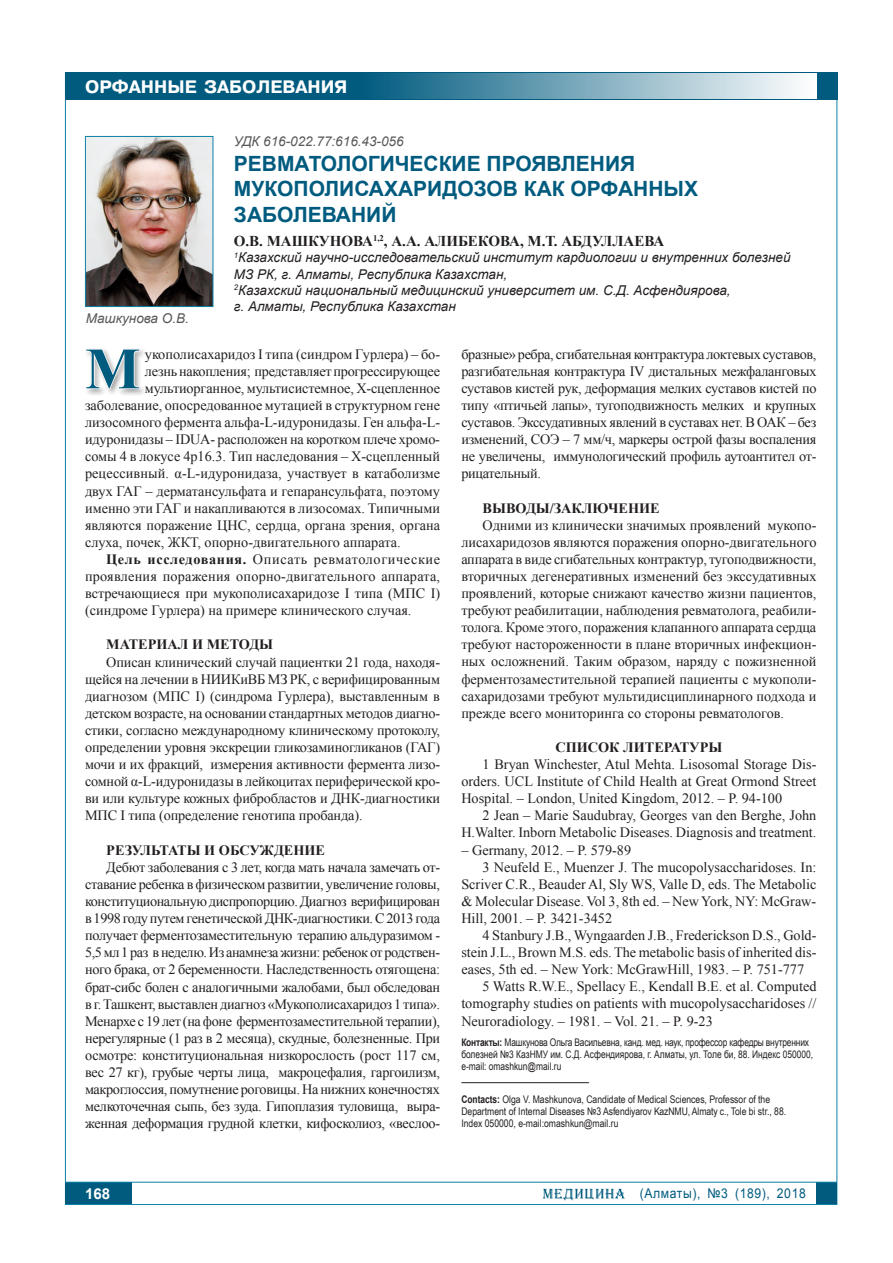
<style>
.page{position:relative;width:893px;height:1263px;background:#fff}
.page>*{position:absolute;margin:0;border:0;box-sizing:border-box;transform-origin:0 0}
.t1{font:700 58.5px "Times New Roman";color:#005b7f}
.t2{font:700 21px "Arial";color:#005b7f}
.t3{font:700 18px "Pragmatica C";color:#fff}
.t4{font:700 15px "Times New Roman";color:#231f20}
.t5{font:700 15px "Arial";color:#fff}
.t6{font:14.25px/17.1px "Times New Roman";color:#231f20;text-align:justify}
.t7{font:700 14.25px "Times New Roman";color:#231f20}
.t8{font:14.25px "Times New Roman";letter-spacing:-.02em;color:#231f20}
.t9{font:14.25px "Times New Roman";letter-spacing:.045em;color:#231f20}
.t10{font:italic 13.5px/16.2px "Arial";color:#231f20}
.t11{font:italic 13.5px "Arial";color:#57585a}
.t12{font:13.5px "Arial";letter-spacing:.05em;color:#005b7f;scale:.9 1}
.t13{font:10.5px/12px "Arial Narrow";color:#231f20}
.t14{font:10.5px/12px "Arial";letter-spacing:-.01em;color:#231f20;scale:.8 1}
.s1{font-weight:700}
.s2{font-family:"Arial";font-weight:700}
</style>
<div class="page">
<div style="left:65px;top:1182px;width:67px;height:22px;background:#005b7f"></div>
<div style="left:816px;top:1182px;width:21px;height:22px;background:#005b7f"></div>
<hr style="left:65px;top:1182px;width:772px;height:1px;background:#0d82a6">
<div style="left:65px;top:72px;width:772px;height:28px;background:#005b7f"></div>
<div style="left:353px;top:73px;width:463px;height:26px;background:linear-gradient(to right,#00587d,#fffefe)"></div>
<svg style="left:542px;top:1189px;width:83px;height:12px"></svg>
<svg style="left:87px;top:349px;width:54px;height:41px"></svg>
<img style="left:87px;top:138px;width:124px;height:167px">
<div style="left:85px;top:136px;width:128px;height:171px;border:1px solid #0d82a6"></div>
<hr style="left:461px;top:1082px;width:128px;height:1px;background:#231f20">
<p class="t3" style="left:85px;top:77px;width:42px">ОРФАННЫЕ</p>
<p class="t3" style="left:204px;top:77px;width:14px">ЗАБОЛЕВАНИЯ</p>
<p class="t11" style="left:234px;top:132px;width:171px">УДК 616-022.77:616.43-056</p>
<h2 class="t2" style="left:234px;top:150px;width:30px">Ревматологические</h2>
<h2 class="t2" style="left:487px;top:150px;width:16px">проявления</h2>
<h2 class="t2" style="left:234px;top:175px;width:16px">мукополисахаридозов</h2>
<h2 class="t2" style="left:524px;top:175px;width:15px">как</h2>
<h2 class="t2" style="left:571px;top:175px;width:17px">орфанных</h2>
<h2 class="t2" style="left:234px;top:200px;width:16px">заболеваний</h2>
<p class="t4" style="left:234px;top:231px;width:60px">О.В. Машкунова</p>
<p class="t4" style="left:373px;top:231px;width:74px"><sup>1,2</sup>, А.А. Алибекова</p>
<p class="t4" style="left:520px;top:231px;width:64px">, М.Т. Абдуллаева</p>
<p class="t10" style="left:234px;top:250px;width:558px"><sup>1</sup>Казахский научно-исследовательский институт кардиологии и внутренних болезней МЗ РК, г. Алматы, Республика Казахстан,<br><sup>2</sup>Казахский национальный медицинский университет им. С.Д. Асфендиярова,<br>г. Алматы, Республика Казахстан</p>
<p class="t6" style="left:145px;top:345px;width:297px">укополисахаридоз I типа (синдром Гурлера) – бо-</p>
<p class="t8" style="left:145px;top:361px;width:296px">лезнь накопления; представляет прогрессирующее</p>
<p class="t6" style="left:145px;top:379px;width:297px">мультиорганное, мультисистемное, Х-сцепленное</p>
<p class="t6" style="left:85px;top:396px;width:357px">заболевание, опосредованное мутацией в структурном гене</p>
<p class="t6" style="left:85px;top:414px;width:357px">лизосомного фермента альфа-L-идуронидазы. Ген альфа-L-</p>
<p class="t6" style="left:85px;top:431px;width:356px">идуронидазы – IDUA- расположен на коротком плече хромо-</p>
<p class="t6" style="left:85px;top:448px;width:357px">сомы 4 в локусе 4р16.3. Тип наследования – Х-сцепленный</p>
<p class="t6" style="left:85px;top:465px;width:357px">рецессивный. α-L-идуронидаза, участвует в катаболизме</p>
<p class="t6" style="left:85px;top:482px;width:357px">двух ГАГ – дерматансульфата и гепарансульфата, поэтому</p>
<p class="t6" style="left:85px;top:499px;width:357px">именно эти ГАГ и накапливаются в лизосомах. Типичными</p>
<p class="t6" style="left:85px;top:516px;width:357px">являются поражение ЦНС, сердца, органа зрения, органа</p>
<p class="t6" style="left:85px;top:533px;width:317px">слуха, почек, ЖКТ, опорно-двигательного аппарата.</p>
<p class="t9" style="left:106px;top:550px;width:335px"><span class="s1">Цель исследования.</span> Описать ревматологические</p>
<p class="t6" style="left:85px;top:567px;width:357px">проявления поражения опорно-двигательного аппарата,</p>
<p class="t6" style="left:85px;top:585px;width:357px">встречающиеся при мукополисахаридозе I типа (МПС I)</p>
<p class="t6" style="left:85px;top:602px;width:328px">(синдроме Гурлера) на примере клинического случая.</p>
<p class="t7" style="left:106px;top:635px;width:25px">Материал</p>
<p class="t7" style="left:192px;top:635px;width:27px">и методы</p>
<p class="t6" style="left:85px;top:653px;width:357px;text-indent:21px">Описан клинический случай пациентки 21 года, находя&shy;щейся на лечении в НИИКиВБ МЗ РК, с верифицированным диагнозом (МПС I) (синдрома Гурлера), выставленным в детском возрасте, на основании стандартных методов диагно&shy;стики, согласно международному клиническому протоколу, определении уровня экскреции гликозаминогликанов (ГАГ) мочи и их фракций, измерения активности фермента лизо&shy;сомной α-L-идуронидазы в лейкоцитах периферической кро&shy;ви или культуре кожных фибробластов и ДНК-диагностики МПС I типа (определение генотипа пробанда).</p>
<p class="t7" style="left:106px;top:840px;width:19px">Резул</p>
<p class="t7" style="left:151px;top:840px;width:20px">ьтаты</p>
<p class="t7" style="left:204px;top:840px;width:27px">и обсуждение</p>
<p class="t6" style="left:85px;top:858px;width:357px;text-indent:21px">Дебют заболевания с 3 лет, когда мать начала замечать от&shy;ставание ребенка в физическом развитии, увеличение головы, конституциональную диспропорцию. Диагноз верифицирован в 1998 году путем генетической ДНК-диагностики. С 2013 года получает ферментозаместительную терапию альдуразимом - 5,5 мл 1 раз в неделю. Из анамнеза жизни: ребенок от родствен&shy;ного брака, от 2 беременности. Наследственность отягощена: брат-сибс болен с аналогичными жалобами, был обследован в г. Ташкент, выставлен диагноз «Мукополисахаридоз 1 типа».<br>Менархе с 19 лет (на фоне ферментозаместительной терапии), нерегулярные (1 раз в 2 месяца), скудные, болезненные. При осмотре: конституциональная низкорослость (рост 117 см, вес 27 кг), грубые черты лица, макроцефалия, гаргоилизм, макроглоссия, помутнение роговицы. На нижних конечностях мелкоточечная сыпь, без зуда. Гипоплазия туловища, выра&shy;женная деформация грудной клетки, кифосколиоз, «веслоо-</p>
<p class="t11" style="left:86px;top:310px;width:105px">Машкунова О.В.</p>
<p class="t6" style="left:461px;top:345px;width:357px">бразные» ребра, сгибательная контрактура локтевых суставов, разгибательная контрактура IV дистальных межфаланговых суставов кистей рук, деформация мелких суставов кистей по типу «птичьей лапы», тугоподвижность мелких и крупных суставов. Экссудативных явлений в суставах нет. В ОАК – без изменений, СОЭ – 7 мм/ч, маркеры острой фазы воспаления не увеличены, иммунологический профиль аутоантител от&shy;рицательный.</p>
<p class="t7" style="left:483px;top:498px;width:22px">Выводы</p>
<p class="t7" style="left:550px;top:498px;width:15px">/закл</p>
<p class="t7" style="left:592px;top:498px;width:27px">ючение</p>
<p class="t6" style="left:461px;top:516px;width:357px;text-indent:21px">Одними из клинически значимых проявлений мукопо&shy;лисахаридозов являются поражения опорно-двигательного аппарата в виде сгибательных контрактур, тугоподвижности, вторичных дегенеративных изменений без экссудативных проявлений, которые снижают качество жизни пациентов, требуют реабилитации, наблюдения ревматолога, реабили&shy;толога. Кроме этого, поражения клапанного аппарата сердца требуют настороженности в плане вторичных инфекцион&shy;ных осложнений. Таким образом, наряду с пожизненной ферментозаместительной терапией пациенты с мукополи&shy;сахаридозами требуют мультидисциплинарного подхода и прежде всего мониторинга со стороны ревматологов.</p>
<p class="t7" style="left:555px;top:737px;width:22px">Список</p>
<p class="t7" style="left:623px;top:737px;width:11px">литературы</p>
<p class="t6" style="left:461px;top:755px;width:357px;text-indent:21px">1 Bryan Winchester, Atul Mehta. Lisosomal Storage Dis&shy;orders. UCL Institute of Child Health at Great Ormond Street Hospital. – London, United Kingdom, 2012. – Р. 94-100</p>
<p class="t6" style="left:461px;top:807px;width:357px;text-align:right">2 Jean – Marie Saudubray, Georges van den Berghe, John<br>H.Walter. Inborn Metabolic Diseases. Diagnosis and treatment.</p>
<p class="t6" style="left:461px;top:841px;width:171px">– Germany, 2012. – Р. 579-89</p>
<p class="t6" style="left:483px;top:858px;width:335px">3 Neufeld E., Muenzer J. The mucopolysaccharidoses. In:</p>
<p class="t6" style="left:461px;top:875px;width:357px">Scriver C.R., Beauder Al, Sly WS, Valle D, eds. The Metabolic</p>
<p class="t6" style="left:461px;top:892px;width:356px">&amp; Molecular Disease. Vol 3, 8th ed. – New York, NY: McGraw-</p>
<p class="t6" style="left:461px;top:909px;width:152px">Hill, 2001. – P. 3421-3452</p>
<p class="t6" style="left:483px;top:926px;width:335px">4 Stanbury J.B., Wyngaarden J.B., Frederickson D.S., Gold-</p>
<p class="t6" style="left:461px;top:944px;width:357px">stein J.L., Brown M.S. eds. The metabolic basis of inherited dis-</p>
<p class="t6" style="left:461px;top:961px;width:344px">eases, 5th ed. – New York: McGrawHill, 1983. – P. 751-777</p>
<p class="t6" style="left:483px;top:978px;width:335px">5 Watts R.W.E., Spellacy E., Kendall B.E. et al. Computed</p>
<p class="t6" style="left:461px;top:995px;width:357px">tomography studies on patients with mucopolysaccharidoses //</p>
<p class="t6" style="left:461px;top:1012px;width:253px">Neuroradiology. – 1981. – Vol. 21. – P. 9-23</p>
<h1 class="t1" style="left:85px;top:328px;width:57px">М</h1>
<p class="t14" style="left:461px;top:1036px;width:441px"><span class="s1">Контакты:</span> Машкунова Ольга Васильевна, канд. мед. наук, профессор кафедры внутренних болезней №3 КaзНМУ им. С.Д. Асфендиярова, г. Алматы, ул. Толе би, 88. Индекс 050000, e-mail: omashkun@mail.ru</p>
<p class="t13" style="left:461px;top:1092px;width:326px"><span class="s2">Contacts:</span> Olga V. Mashkunova, Candidate of Medical Sciences, Professor of the<br>Department of Internal Diseases №3 Asfendiyarov KazNMU, Almaty c., Tole bi str., 88.<br>Index 050000, e-mail:omashkun@mail.ru</p>
<p class="t5" style="left:85px;top:1183px;width:27px">168</p>
<p class="t12" style="left:640px;top:1185px;width:186px">(Алматы), №3 (189), 2018</p>
</div>
